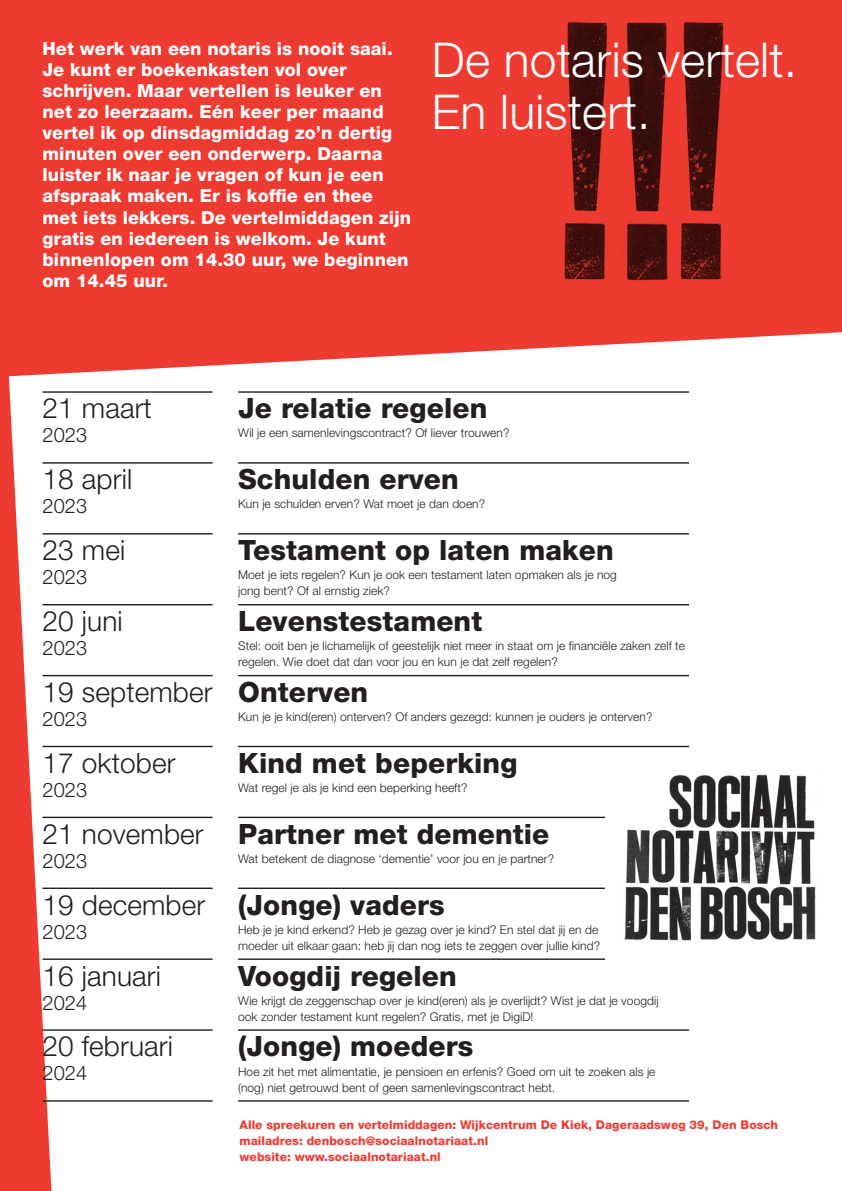
<style>
.page{position:relative;width:842px;height:1191px;background:#fff}
.page>*{position:absolute;margin:0;border:0;box-sizing:border-box;transform-origin:0 0}
.t1{font:300 48px/52px "Helvetica Neue LT Std";letter-spacing:.005em;color:#fff}
.t2{font:800 28px "Helvetica Neue LT Std";letter-spacing:.005em;color:#231f20}
.t3{font:300 28px "Helvetica Neue LT Std";letter-spacing:.005em;color:#231f20}
.t4{font:300 20px "Helvetica Neue LT Std";letter-spacing:.005em;color:#231f20}
.t5{font:800 18px/21px "Helvetica Neue LT Std";letter-spacing:.005em;color:#fff}
.t6{font:300 12px/16px "Helvetica Neue LT Std";letter-spacing:.005em;color:#231f20}
.t7{font:800 12px/16px "Helvetica Neue LT Std";letter-spacing:.005em;color:#ee3b32}
</style>
<div class="page">
<svg style="left:0;top:377px;width:51px;height:814px;fill:#ee3b32"></svg>
<hr style="left:43px;top:533px;width:170px;height:1px;background:#231f20">
<hr style="left:43px;top:462px;width:170px;height:1px;background:#231f20">
<hr style="left:43px;top:391px;width:170px;height:2px;background:#231f20">
<hr style="left:43px;top:604px;width:170px;height:1px;background:#231f20">
<hr style="left:43px;top:675px;width:170px;height:1px;background:#231f20">
<hr style="left:43px;top:746px;width:170px;height:1px;background:#231f20">
<hr style="left:43px;top:816px;width:170px;height:2px;background:#231f20">
<hr style="left:43px;top:887px;width:170px;height:2px;background:#231f20">
<hr style="left:43px;top:958px;width:170px;height:2px;background:#231f20">
<hr style="left:43px;top:1029px;width:170px;height:1px;background:#231f20">
<hr style="left:43px;top:1100px;width:170px;height:1px;background:#231f20">
<hr style="left:238px;top:533px;width:561px;height:1px;background:#231f20">
<hr style="left:238px;top:462px;width:561px;height:1px;background:#231f20">
<hr style="left:238px;top:391px;width:561px;height:2px;background:#231f20">
<hr style="left:238px;top:604px;width:561px;height:1px;background:#231f20">
<hr style="left:238px;top:675px;width:561px;height:1px;background:#231f20">
<hr style="left:238px;top:746px;width:561px;height:1px;background:#231f20">
<hr style="left:238px;top:816px;width:561px;height:2px;background:#231f20">
<hr style="left:238px;top:887px;width:561px;height:2px;background:#231f20">
<hr style="left:238px;top:958px;width:380px;height:2px;background:#231f20">
<hr style="left:238px;top:1029px;width:561px;height:1px;background:#231f20">
<hr style="left:238px;top:1100px;width:561px;height:1px;background:#231f20">
<div style="left:689px;top:319px;width:120px;height:473px;background:#fff"></div>
<div style="left:689px;top:946px;width:120px;height:212px;background:#fff"></div>
<div style="left:605px;top:770px;width:217px;height:202px;background:#fff"></div>
<img style="left:624px;top:774px;width:192px;height:167px">
<svg style="left:0;top:0;width:842px;height:377px;background:#ef4840"></svg>
<img style="left:558px;top:18px;width:55px;height:280px">
<img style="left:613px;top:18px;width:125px;height:280px">
<p class="t5" style="left:43px;top:38px;width:370px">Het werk van een notaris is nooit saai.<br>Je kunt er boekenkasten vol over schrijven. Maar vertellen is leuker en net zo leerzaam. Eén keer per maand vertel ik op dinsdagmiddag zo’n dertig minuten over een onderwerp. Daarna luister ik naar je vragen of kun je een afspraak maken. Er is koffie en thee met iets lekkers. De vertelmiddagen zijn gratis en iedereen is welkom. Je kunt binnenlopen om 14.30 uur, we beginnen om 14.45 uur.</p>
<h1 class="t1" style="left:432px;top:33px;width:367px">De notaris vertelt.<br>En luistert.</h1>
<h2 class="t3" style="left:43px;top:391px;width:111px">21 maart</h2>
<h2 class="t2" style="left:238px;top:392px;width:251px">Je relatie regelen</h2>
<h3 class="t4" style="left:43px;top:423px;width:46px">2023</h3>
<h2 class="t3" style="left:43px;top:462px;width:91px">18 april</h2>
<h3 class="t4" style="left:43px;top:494px;width:46px">2023</h3>
<h2 class="t3" style="left:43px;top:533px;width:84px">23 mei</h2>
<h3 class="t4" style="left:43px;top:565px;width:46px">2023</h3>
<h2 class="t3" style="left:43px;top:604px;width:82px">20 juni</h2>
<h3 class="t4" style="left:43px;top:636px;width:46px">2023</h3>
<h2 class="t3" style="left:43px;top:675px;width:172px">19 september</h2>
<h3 class="t4" style="left:43px;top:706px;width:46px">2023</h3>
<h2 class="t3" style="left:43px;top:746px;width:135px">17 oktober</h2>
<h3 class="t4" style="left:43px;top:777px;width:46px">2023</h3>
<h2 class="t3" style="left:43px;top:816px;width:163px">21 november</h2>
<h3 class="t4" style="left:43px;top:848px;width:46px">2023</h3>
<h2 class="t3" style="left:43px;top:887px;width:164px">19 december</h2>
<h3 class="t4" style="left:43px;top:919px;width:46px">2023</h3>
<h2 class="t3" style="left:43px;top:958px;width:120px">16 januari</h2>
<h3 class="t4" style="left:43px;top:990px;width:46px">2024</h3>
<h2 class="t3" style="left:43px;top:1029px;width:132px">20 februari</h2>
<h3 class="t4" style="left:43px;top:1061px;width:46px">2024</h3>
<p class="t6" style="left:238px;top:425px;width:273px">Wil je een samenlevingscontract? Of liever trouwen?</p>
<h2 class="t2" style="left:238px;top:462px;width:222px">Schulden erven</h2>
<p class="t6" style="left:238px;top:496px;width:249px">Kun je schulden erven? Wat moet je dan doen?</p>
<h2 class="t2" style="left:238px;top:533px;width:377px">Testament op laten maken</h2>
<p class="t6" style="left:238px;top:567px;width:380px">Moet je iets regelen? Kun je ook een testament laten opmaken als je nog jong bent? Of al ernstig ziek?</p>
<h2 class="t2" style="left:238px;top:604px;width:246px">Levenstestament</h2>
<p class="t6" style="left:238px;top:637px;width:448px">Stel: ooit ben je lichamelijk of geestelijk niet meer in staat om je financiële zaken zelf te regelen. Wie doet dat dan voor jou en kun je dat zelf regelen?</p>
<h2 class="t2" style="left:238px;top:675px;width:132px">Onterven</h2>
<p class="t6" style="left:238px;top:708px;width:416px">Kun je je kind(eren) onterven? Of anders gezegd: kunnen je ouders je onterven?</p>
<h2 class="t2" style="left:238px;top:746px;width:281px">Kind met beperking</h2>
<p class="t6" style="left:238px;top:779px;width:231px">Wat regel je als je kind een beperking heeft?</p>
<h2 class="t2" style="left:238px;top:817px;width:313px">Partner met dementie</h2>
<p class="t6" style="left:238px;top:850px;width:318px">Wat betekent de diagnose ‘dementie’ voor jou en je partner?</p>
<h2 class="t2" style="left:238px;top:888px;width:208px">(Jonge) vaders</h2>
<p class="t6" style="left:238px;top:921px;width:363px">Heb je je kind erkend? Heb je gezag over je kind? En stel dat jij en de moeder uit elkaar gaan: heb jij dan nog iets te zeggen over jullie kind?</p>
<h2 class="t2" style="left:238px;top:959px;width:220px">Voogdij regelen</h2>
<p class="t6" style="left:238px;top:992px;width:422px">Wie krijgt de zeggenschap over je kind(eren) als je overlijdt? Wist je dat je voogdij ook zonder testament kunt regelen? Gratis, met je DigiD!</p>
<h2 class="t2" style="left:238px;top:1029px;width:237px">(Jonge) moeders</h2>
<p class="t6" style="left:238px;top:1063px;width:419px">Hoe zit het met alimentatie, je pensioen en erfenis? Goed om uit te zoeken als je (nog) niet getrouwd bent of geen samenlevingscontract hebt.</p>
<p class="t7" style="left:240px;top:1117px;width:540px">Alle spreekuren en vertelmiddagen: Wijkcentrum De Kiek, Dageraadsweg 39, Den Bosch mailadres: denbosch@sociaalnotariaat.nl<br>website: www.sociaalnotariaat.nl</p>
</div>
